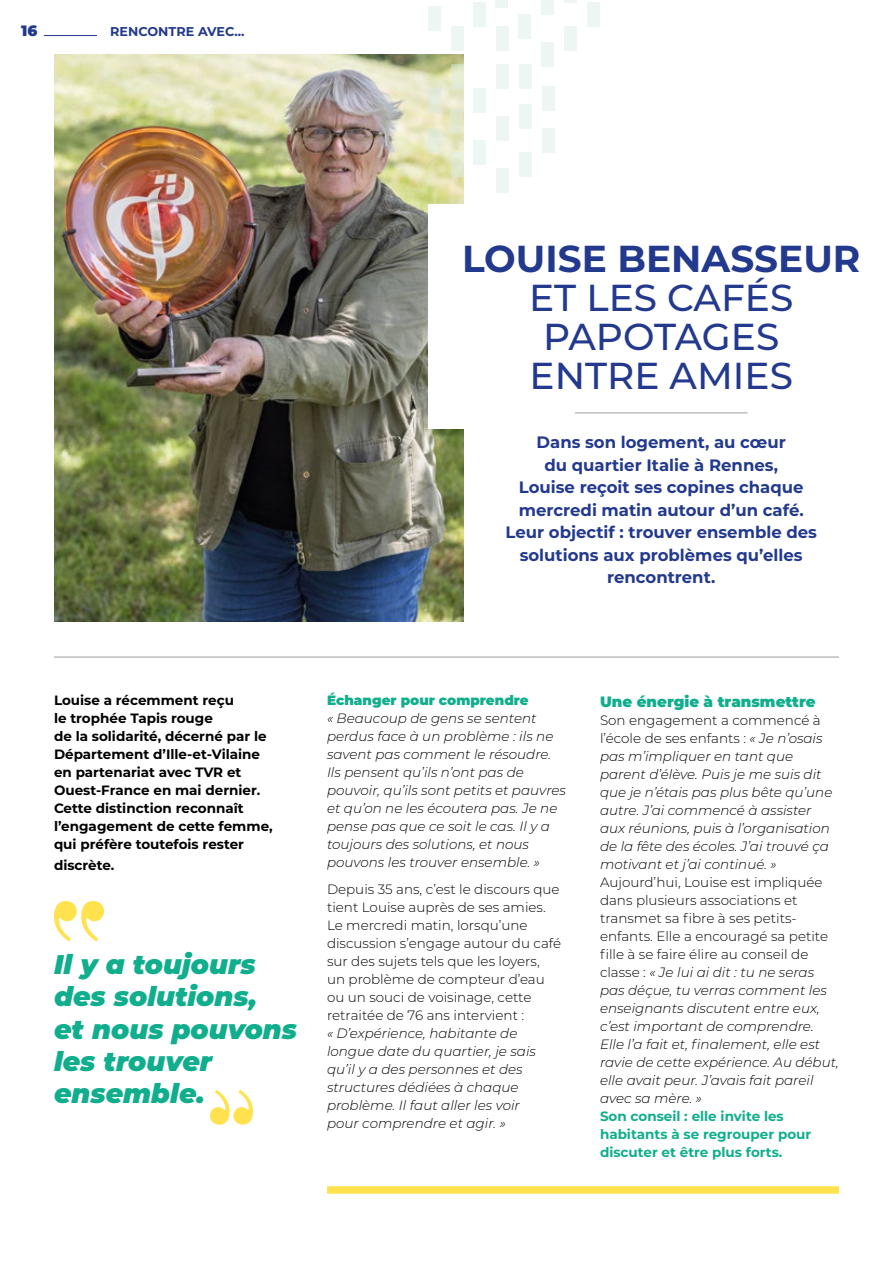
<style>
.page{position:relative;width:893px;height:1263px;background:#fff}
.page>*{position:absolute;margin:0;border:0;box-sizing:border-box;transform-origin:0 0}
.t1{font:500 37.5px/39px "Montserrat";color:#22398e;text-align:center}
.t2{font:700 37.5px "Montserrat";color:#22398e}
.t3{font:italic 900 27px/32.4px "Montserrat";color:#10ae8c}
.t4{font:700 16.5px/22.5px "Montserrat";color:#22398e;text-align:center}
.t5{font:900 15px "Montserrat";color:#10ae8c}
.t6{font:900 15px "Montserrat";color:#22398e}
.t7{font:italic 300 13.5px/18px "Montserrat";color:#000}
.t8{font:700 13.5px/18px "Montserrat";color:#000}
.t9{font:300 13.5px/18px "Montserrat";color:#000}
.t10{font:700 13.5px/18px "Montserrat";color:#10ae8c}
.t11{font:900 13.5px "Montserrat";color:#10ae8c}
.t12{font:700 12.75px "Montserrat";color:#22398e}
.s1{font-style:normal}
</style>
<div class="page">
<img style="left:54px;top:54px;width:409px;height:568px">
<svg style="left:564px;top:0;width:12px;height:2px"></svg>
<div style="left:564px;top:27px;width:12px;height:24px;background:#eef6f3"></div>
<div style="left:473px;top:2px;width:12px;height:25px;background:#eef6f3"></div>
<div style="left:541px;top:0;width:13px;height:14px;background:#eef6f3"></div>
<div style="left:541px;top:42px;width:13px;height:25px;background:#eef6f3"></div>
<div style="left:519px;top:14px;width:12px;height:25px;background:#eef6f3"></div>
<div style="left:496px;top:0;width:12px;height:7px;background:#eef6f3"></div>
<div style="left:496px;top:27px;width:12px;height:24px;background:#eef6f3"></div>
<div style="left:587px;top:2px;width:12px;height:25px;background:#eef6f3"></div>
<div style="left:474px;top:88px;width:12px;height:24px;background:#eef6f3"></div>
<div style="left:519px;top:104px;width:12px;height:24px;background:#eef6f3"></div>
<div style="left:519px;top:64px;width:12px;height:24px;background:#eef6f3"></div>
<div style="left:542px;top:87px;width:12px;height:24px;background:#eef6f3"></div>
<div style="left:451px;top:26px;width:12px;height:25px;background:#eef6f3"></div>
<div style="left:429px;top:6px;width:12px;height:24px;background:#eef6f3"></div>
<div style="left:519px;top:153px;width:12px;height:24px;background:#eef6f3"></div>
<div style="left:428px;top:128px;width:13px;height:25px;background:#e4edd9"></div>
<div style="left:428px;top:88px;width:13px;height:24px;background:#e2e9d7"></div>
<div style="left:497px;top:64px;width:12px;height:24px;background:#eef6f3"></div>
<div style="left:497px;top:116px;width:12px;height:24px;background:#eef6f3"></div>
<div style="left:497px;top:168px;width:12px;height:25px;background:#eef6f3"></div>
<div style="left:474px;top:140px;width:12px;height:25px;background:#eef6f3"></div>
<svg style="left:451px;top:64px;width:12px;height:24px"></svg>
<div style="left:451px;top:109px;width:12px;height:24px;background:#dfe6c8"></div>
<svg style="left:451px;top:153px;width:12px;height:24px"></svg>
<div style="left:542px;top:128px;width:12px;height:25px;background:#eef6f3"></div>
<div style="left:428px;top:204px;width:465px;height:224px;background:#fff"></div>
<hr style="left:44px;top:35px;width:53px;height:1px;background:#22398e">
<hr style="left:575px;top:413px;width:172px;height:1px;background:#9d9d9c">
<hr style="left:54px;top:657px;width:785px;height:1px;background:#9d9d9c">
<div style="left:327px;top:1186px;width:512px;height:8px;background:#ffe24e"></div>
<svg style="left:54px;top:901px;width:50px;height:40px"></svg>
<svg style="left:210px;top:1090px;width:43px;height:35px"></svg>
<p class="t6" style="left:21px;top:19px;width:18px">16</p>
<p class="t12" style="left:110px;top:22px;width:136px">RENCONTRE AVEC...</p>
<h1 class="t2" style="left:462px;top:232px;width:400px">LOUISE BENASSEUR</h1>
<h1 class="t1" style="left:529px;top:277px;width:266px">ET LES CAFÉS<br>PAPOTAGES<br>ENTRE AMIES</h1>
<p class="t4" style="left:505px;top:430px;width:313px">Dans son logement, au cœur<br>du quartier Italie à Rennes,<br>Louise reçoit ses copines chaque mercredi matin autour d’un café.<br>Leur objectif : trouver ensemble des solutions aux problèmes qu’elles rencontrent.</p>
<p class="t8" style="left:54px;top:691px;width:220px">Louise a récemment reçu<br>le trophée Tapis rouge<br>de la solidarité, décerné par le<br>Département d’Ille-et-Vilaine en partenariat avec TVR et<br>Ouest-France en mai dernier.<br>Cette distinction reconnaît l’engagement de cette femme, qui préfère toutefois rester</p>
<p class="t8" style="left:54px;top:856px;width:62px">discrète.</p>
<h2 class="t3" style="left:54px;top:946px;width:245px">Il y a toujours des solutions,<br>et nous pouvons les trouver ensemble.</h2>
<p class="t11" style="left:327px;top:690px;width:203px">Échanger pour comprendre</p>
<p class="t7" style="left:327px;top:709px;width:240px">« Beaucoup de gens se sentent perdus face à un problème : ils ne savent pas comment le résoudre.<br>Ils pensent qu’ils n’ont pas de pouvoir, qu’ils sont petits et pauvres et qu’on ne les écoutera pas. Je ne pense pas que ce soit le cas. Il y a toujours des solutions, et nous pouvons les trouver ensemble. »</p>
<p class="t9" style="left:327px;top:879px;width:236px">Depuis 35 ans, c’est le discours que tient Louise auprès de ses amies.<br>Le mercredi matin, lorsqu’une discussion s’engage autour du café sur des sujets tels que les loyers,<br>un problème de compteur d’eau ou un souci de voisinage, cette retraitée de 76 ans intervient :</p>
<p class="t7" style="left:327px;top:1023px;width:211px">« D’expérience, habitante de longue date du quartier, je sais qu’il y a des personnes et des structures dédiées à chaque problème. Il faut aller les voir pour comprendre et agir. »</p>
<p class="t5" style="left:600px;top:690px;width:217px">Une énergie à transmettre</p>
<p class="t7" style="left:600px;top:710px;width:234px"><span class="s1">Son engagement a commencé à l’école de ses enfants :</span> « Je n’osais pas m’impliquer en tant que parent d’élève. Puis je me suis dit que je n’étais pas plus bête qu’une autre. J’ai commencé à assister aux réunions, puis à l’organisation de la fête des écoles. J’ai trouvé ça motivant et j’ai continué. »</p>
<p class="t7" style="left:600px;top:872px;width:240px"><span class="s1">Aujourd’hui, Louise est impliquée dans plusieurs associations et transmet sa fibre à ses petits&shy;enfants. Elle a encouragé sa petite fille à se faire élire au conseil de classe :</span> « Je lui ai dit : tu ne seras pas déçue, tu verras comment les enseignants discutent entre eux, c’est important de comprendre.<br>Elle l’a fait et, finalement, elle est ravie de cette expérience. Au début, elle avait peur. J’avais fait pareil avec sa mère. »</p>
<p class="t10" style="left:600px;top:1106px;width:213px">Son conseil : elle invite les habitants à se regrouper pour discuter et être plus forts.</p>
</div>
